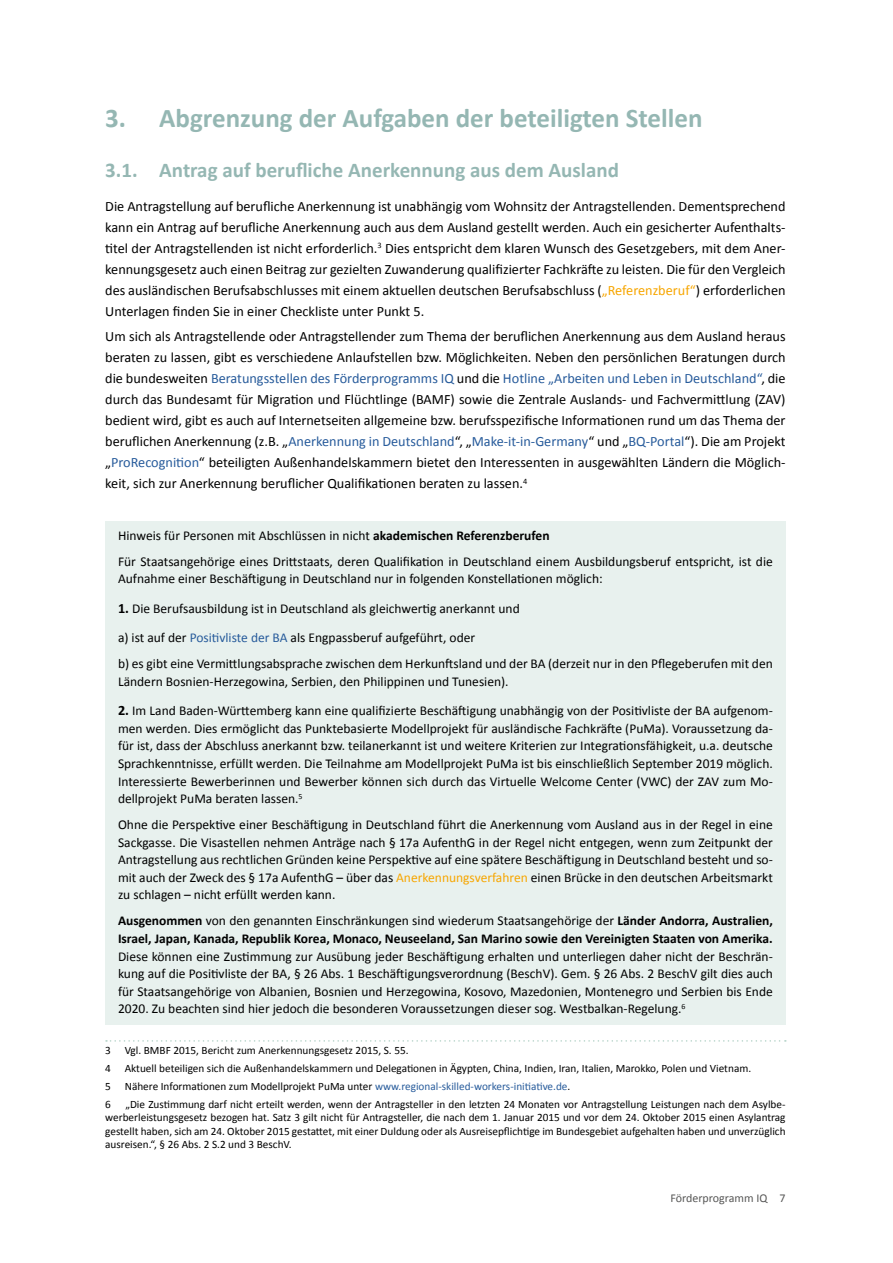
<style>
.page{position:relative;width:893px;height:1263px;background:#fff}
.page>*{position:absolute;margin:0;border:0;box-sizing:border-box;transform-origin:0 0}
._01_Überschrift_1_gr{font:700 27px "Calibri";color:#95b7b3}
._02_Überschrift_2_mi{font:700 21px "Calibri";color:#95b7b3}
._05_Fließtext{font:14.25px/21px "Calibri";color:#000;text-align:justify}
._05_Kasten{font:13.5px/17.5px "Calibri";color:#000;text-align:justify}
.t1{font:12px "Calibri";color:#575756}
._09_Fußnote{font:11.25px/13.5px "Calibri";color:#000;text-align:justify}
.s1{color:#f7a600}
.s2{color:#275b9b}
.s3{font-weight:700}
.s4{font-weight:700;font-size:14.25px}
</style>
<div class="page">
<div style="left:105px;top:521px;width:681px;height:30px;background:#e8f1ee"></div>
<div style="left:105px;top:547px;width:681px;height:48px;background:#e8f1ee"></div>
<div style="left:105px;top:593px;width:681px;height:32px;background:#e8f1ee"></div>
<div style="left:105px;top:624px;width:681px;height:30px;background:#e8f1ee"></div>
<div style="left:105px;top:650px;width:681px;height:48px;background:#e8f1ee"></div>
<div style="left:105px;top:696px;width:681px;height:119px;background:#e8f1ee"></div>
<div style="left:105px;top:810px;width:681px;height:101px;background:#e8f1ee"></div>
<div style="left:105px;top:907px;width:681px;height:118px;background:#e8f1ee"></div>
<svg style="left:106px;top:1040px;width:680px;height:2px"></svg>
<p class="_01_Überschrift_1_gr" style="left:105px;top:100px;width:599px">3. Abgrenzung der Aufgaben der beteiligten Stellen</p>
<p class="_02_Überschrift_2_mi" style="left:105px;top:157px;width:515px">3.1. Antrag auf berufliche Anerkennung aus dem Ausland</p>
<p class="_05_Fließtext" style="left:105px;top:196px;width:682px">Die Antragstellung auf berufliche Anerkennung ist unabhängig vom Wohnsitz der Antragstellenden. Dementsprechend kann ein Antrag auf berufliche Anerkennung auch aus dem Ausland gestellt werden. Auch ein gesicherter Aufenthalts&shy;titel der Antragstellenden ist nicht erforderlich.<sup>3</sup> Dies entspricht dem klaren Wunsch des Gesetzgebers, mit dem Aner&shy;kennungsgesetz auch einen Beitrag zur gezielten Zuwanderung qualifizierter Fachkräfte zu leisten. Die für den Vergleich des ausländischen Berufsabschlusses mit einem aktuellen deutschen Berufsabschluss (<span class="s1">„Referenzberuf“</span>) erforderlichen Unterlagen finden Sie in einer Checkliste unter Punkt 5.</p>
<p class="_05_Fließtext" style="left:105px;top:326px;width:682px">Um sich als Antragstellende oder Antragstellender zum Thema der beruflichen Anerkennung aus dem Ausland heraus beraten zu lassen, gibt es verschiedene Anlaufstellen bzw. Möglichkeiten. Neben den persönlichen Beratungen durch die bundesweiten <span class="s2">Beratungsstellen des Förderprogramms IQ</span> und die <span class="s2">Hotline „Arbeiten und Leben in Deutschland“</span>, die durch das Bundesamt für Migration und Flüchtlinge (BAMF) sowie die Zentrale Auslands- und Fachvermittlung (ZAV) bedient wird, gibt es auch auf Internetseiten allgemeine bzw. berufsspezifische Informationen rund um das Thema der beruflichen Anerkennung (z.B. „<span class="s2">Anerkennung in Deutschland</span>“, „<span class="s2">Make-it-in-Germany</span>“ und „<span class="s2">BQ-Portal</span>“). Die am Projekt „<span class="s2">ProRecognition</span>“ beteiligten Außenhandelskammern bietet den Interessenten in ausgewählten Ländern die Möglich&shy;keit, sich zur Anerkennung beruflicher Qualifikationen beraten zu lassen.<sup>4</sup></p>
<p class="_05_Kasten" style="left:118px;top:526px;width:433px">Hinweis für Personen mit Abschlüssen in nicht <span class="s3">akademischen Referenzberufen</span></p>
<p class="_05_Kasten" style="left:118px;top:552px;width:656px">Für Staatsangehörige eines Drittstaats, deren Qualifikation in Deutschland einem Ausbildungsberuf entspricht, ist die<br>Aufnahme einer Beschäftigung in Deutschland nur in folgenden Konstellationen möglich:</p>
<p class="_05_Kasten" style="left:118px;top:599px;width:403px"><span class="s4">1.</span> Die Berufsausbildung ist in Deutschland als gleichwertig anerkannt und</p>
<p class="_05_Kasten" style="left:118px;top:629px;width:359px">a) ist auf der <span class="s2">Positivliste der BA</span> als Engpassberuf aufgeführt, oder</p>
<p class="_05_Kasten" style="left:118px;top:655px;width:656px">b) es gibt eine Vermittlungsabsprache zwischen dem Herkunftsland und der BA (derzeit nur in den Pflegeberufen mit den<br>Ländern Bosnien-Herzegowina, Serbien, den Philippinen und Tunesien).</p>
<p class="_05_Kasten" style="left:118px;top:702px;width:656px"><span class="s4">2.</span> Im Land Baden-Württemberg kann eine qualifizierte Beschäftigung unabhängig von der Positivliste der BA aufgenom&shy;men werden. Dies ermöglicht das Punktebasierte Modellprojekt für ausländische Fachkräfte (PuMa). Voraussetzung da&shy;für ist, dass der Abschluss anerkannt bzw. teilanerkannt ist und weitere Kriterien zur Integrationsfähigkeit, u.a. deutsche Sprachkenntnisse, erfüllt werden. Die Teilnahme am Modellprojekt PuMa ist bis einschließlich September 2019 möglich.<br>Interessierte Bewerberinnen und Bewerber können sich durch das Virtuelle Welcome Center (VWC) der ZAV zum Mo&shy;dellprojekt PuMa beraten lassen.<sup>5</sup></p>
<p class="_05_Kasten" style="left:118px;top:816px;width:656px">Ohne die Perspektive einer Beschäftigung in Deutschland führt die Anerkennung vom Ausland aus in der Regel in eine Sackgasse. Die Visastellen nehmen Anträge nach § 17a AufenthG in der Regel nicht entgegen, wenn zum Zeitpunkt der Antragstellung aus rechtlichen Gründen keine Perspektive auf eine spätere Beschäftigung in Deutschland besteht und so&shy;mit auch der Zweck des § 17a AufenthG – über das <span class="s1">Anerkennungsverfahren</span> einen Brücke in den deutschen Arbeitsmarkt zu schlagen – nicht erfüllt werden kann.</p>
<p class="_05_Kasten" style="left:118px;top:912px;width:656px"><span class="s3">Ausgenommen</span> von den genannten Einschränkungen sind wiederum Staatsangehörige der <span class="s3">Länder Andorra, Australien, Israel, Japan, Kanada, Republik Korea, Monaco, Neuseeland, San Marino sowie den Vereinigten Staaten von Amerika.<br></span>Diese können eine Zustimmung zur Ausübung jeder Beschäftigung erhalten und unterliegen daher nicht der Beschrän&shy;kung auf die Positivliste der BA, § 26 Abs. 1 Beschäftigungsverordnung (BeschV). Gem. § 26 Abs. 2 BeschV gilt dies auch für Staatsangehörige von Albanien, Bosnien und Herzegowina, Kosovo, Mazedonien, Montenegro und Serbien bis Ende 2020. Zu beachten sind hier jedoch die besonderen Voraussetzungen dieser sog. Westbalkan-Regelung.<sup>6</sup></p>
<p class="_09_Fußnote" style="left:105px;top:1044px;width:305px">3 Vgl. BMBF 2015, Bericht zum Anerkennungsgesetz 2015, S. 55.</p>
<p class="_09_Fußnote" style="left:105px;top:1062px;width:647px">4 Aktuell beteiligen sich die Außenhandelskammern und Delegationen in Ägypten, China, Indien, Iran, Italien, Marokko, Polen und Vietnam.</p>
<p class="_09_Fußnote" style="left:105px;top:1079px;width:467px">5 Nähere Informationen zum Modellprojekt PuMa unter <span class="s2">www.regional-skilled-workers-initiative.de</span>.</p>
<p class="_09_Fußnote" style="left:105px;top:1097px;width:7px">6</p>
<p class="_09_Fußnote" style="left:105px;top:1097px;width:682px;text-indent:20px">„Die Zustimmung darf nicht erteilt werden, wenn der Antragsteller in den letzten 24 Monaten vor Antragstellung Leistungen nach dem Asylbe&shy;werberleistungsgesetz bezogen hat. Satz 3 gilt nicht für Antragsteller, die nach dem 1. Januar 2015 und vor dem 24. Oktober 2015 einen Asylantrag gestellt haben, sich am 24. Oktober 2015 gestattet, mit einer Duldung oder als Ausreisepflichtige im Bundesgebiet aufgehalten haben und unverzüglich ausreisen.“, § 26 Abs. 2 S.2 und 3 BeschV.</p>
<p class="t1" style="left:670px;top:1190px;width:117px">Förderprogramm IQ 7</p>
</div>
